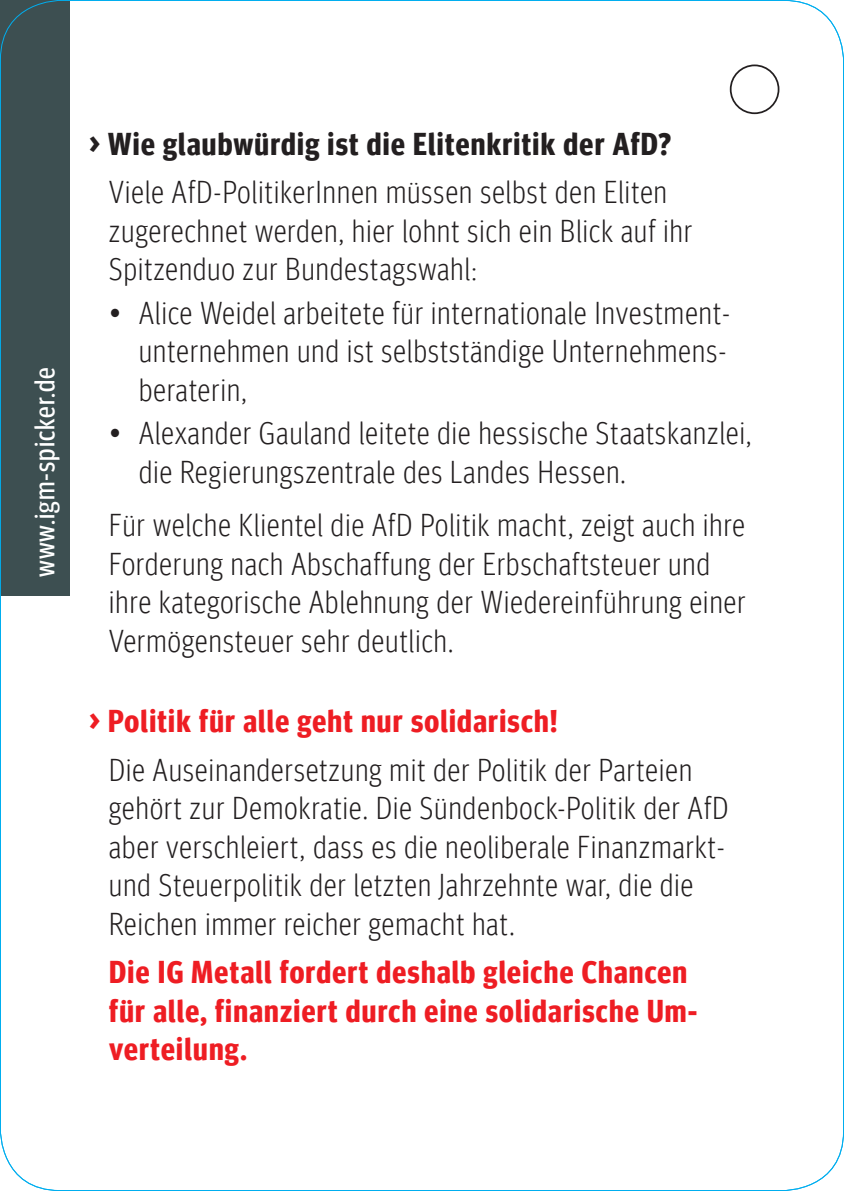
<style>
.page{position:relative;width:844px;height:1191px;background:#fff}
.page>*{position:absolute;margin:0;border:0;box-sizing:border-box;transform-origin:0 0}
.t1{font:300 31.5px/38.5px "Meta Headline Cond";letter-spacing:.04em;color:#231f20}
.t2{font:700 31.5px/38.5px "Meta Headline Cond";letter-spacing:.04em;color:#ee1d23}
.t3{font:700 31.5px "Meta Headline Cond";letter-spacing:.04em;color:#231f20}
.t4{font:28px "Meta Headline Cond";letter-spacing:.04em;color:#fff}
</style>
<div class="page">
<div style="left:0;top:0;width:69px;height:595px;background:#3d4f51"></div>
<div style="left:729px;top:64px;width:50px;height:50px;border:2px solid #231f20;border-radius:50%"></div>
<p class="t4" style="left:29px;top:577px;width:212px;rotate:-90deg">www.igm-spicker.de</p>
<p class="t3" style="left:89px;top:125px;width:583px">&gt; Wie glaubwürdig ist die Elitenkritik der AfD?</p>
<p class="t1" style="left:109px;top:173px;width:584px">Viele AfD-PolitikerInnen müssen selbst den Eliten zugerechnet werden, hier lohnt sich ein Blick auf ihr<br>Spitzenduo zur Bundestagswahl:</p>
<p class="t1" style="left:139px;top:293px;width:592px;text-indent:-30px">• Alice Weidel arbeitete für internationale Investment&shy;unternehmen und ist selbstständige Unternehmens&shy;beraterin,</p>
<p class="t1" style="left:139px;top:414px;width:614px;text-indent:-30px">• Alexander Gauland leitete die hessische Staatskanzlei, die Regierungszentrale des Landes Hessen.</p>
<p class="t1" style="left:109px;top:506px;width:637px">Für welche Klientel die AfD Politik macht, zeigt auch ihre Forderung nach Abschaffung der Erbschaftsteuer und ihre kategorische Ablehnung der Wiedereinführung einer Vermögensteuer sehr deutlich.</p>
<p class="t2" style="left:89px;top:701px;width:469px">&gt; Politik für alle geht nur solidarisch!</p>
<p class="t1" style="left:109px;top:750px;width:620px">Die Auseinandersetzung mit der Politik der Parteien gehört zur Demokratie. Die Sündenbock-Politik der AfD aber verschleiert, dass es die neoliberale Finanzmarkt&shy;und Steuerpolitik der letzten Jahrzehnte war, die die Reichen immer reicher gemacht hat.</p>
<p class="t2" style="left:109px;top:952px;width:589px">Die IG Metall fordert deshalb gleiche Chancen für alle, finanziert durch eine solidarische Um&shy;verteilung.</p>
</div>
